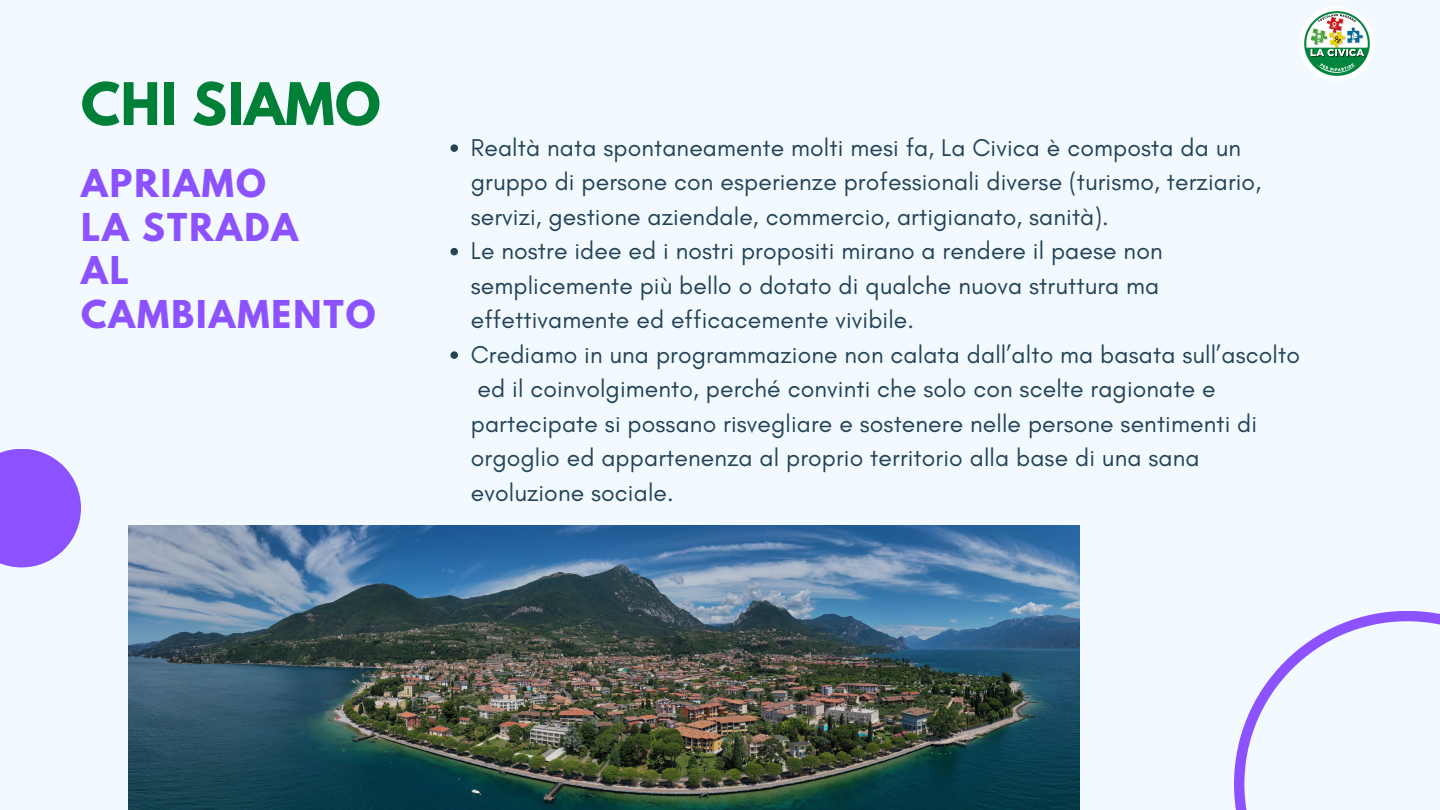
<style>
.page{position:relative;width:1440px;height:810px;background:#f2faff}
.page>*{position:absolute;margin:0;border:0;box-sizing:border-box;transform-origin:0 0}
.t1{font:700 52px "League Spartan";letter-spacing:.01em;color:#008037}
.t2{font:700 34px/43.5px "League Spartan";letter-spacing:.06em;color:#8c52ff}
.t3{font:24.8px/34.5px "Glacial Indifference";letter-spacing:.005em;color:#244357}
</style>
<div class="page">
<svg style="left:0;top:449px;width:81px;height:118px"></svg>
<svg style="left:1234px;top:611px;width:206px;height:199px"></svg>
<img style="left:129px;top:526px;width:951px;height:284px">
<svg style="left:450px;top:144px;width:8px;height:8px"></svg>
<svg style="left:450px;top:248px;width:8px;height:7px"></svg>
<svg style="left:450px;top:351px;width:8px;height:8px"></svg>
<svg style="left:1300px;top:6px;width:74px;height:75px"></svg>
<img style="left:1302px;top:8px;width:70px;height:71px">
<h1 class="t1" style="left:81px;top:78px;width:301px">CHI SIAMO</h1>
<h2 class="t2" style="left:81px;top:166px;width:296px">APRIAMO<br>LA STRADA<br>AL<br>CAMBIAMENTO</h2>
<p class="t3" style="left:471px;top:130px;width:831px">Realtà nata spontaneamente molti mesi fa, La Civica è composta da un gruppo di persone con esperienze professionali diverse (turismo, terziario, servizi, gestione aziendale, commercio, artigianato, sanità).<br>Le nostre idee ed i nostri propositi mirano a rendere il paese non semplicemente più bello o dotato di qualche nuova struttura ma effettivamente ed efficacemente vivibile.<br>Crediamo in una programmazione non calata dall’alto ma basata sull’ascolto ed il coinvolgimento, perché convinti che solo con scelte ragionate e partecipate si possano risvegliare e sostenere nelle persone sentimenti di orgoglio ed appartenenza al proprio territorio alla base di una sana evoluzione sociale.</p>
</div>
